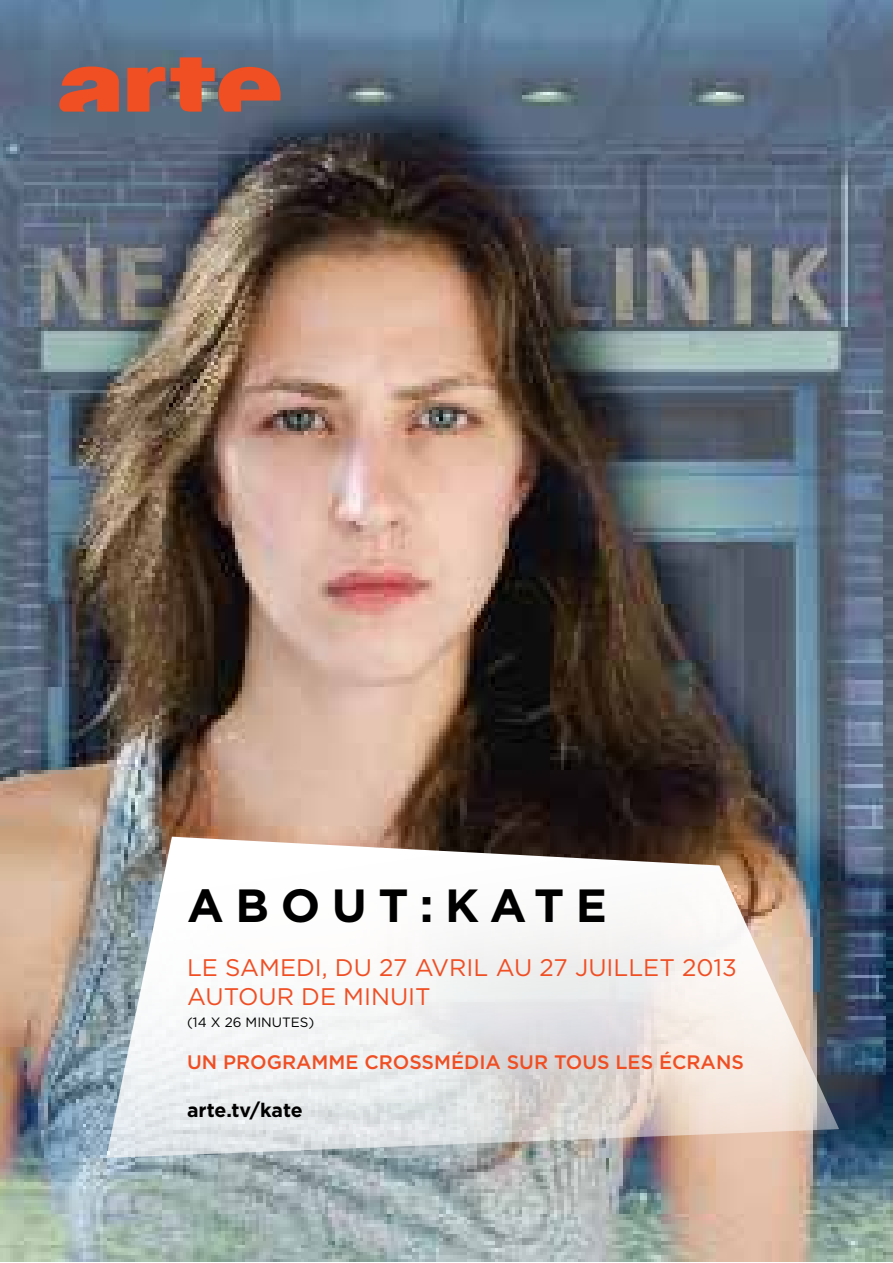
<style>
.page{position:relative;width:893px;height:1263px;background:#fff}
.page>*{position:absolute;margin:0;border:0;box-sizing:border-box;transform-origin:0 0}
.t1{font:700 46.5px "Gotham";letter-spacing:.25em;color:#000}
.t2{font:24px/28.5px "Gotham";color:#f04e23}
.t3{font:500 19.5px "Gotham";color:#f04e23}
.t4{font:700 19.5px "Gotham";letter-spacing:-.005em;color:#000}
.t5{font:13.5px "Gotham";color:#000}
</style>
<div class="page">
<img style="left:0;top:0;width:892px;height:1261px">
<img style="left:106px;top:837px;width:733px;height:321px">
<svg style="left:59px;top:57px;width:227px;height:55px;background:#a95d4f"></svg>
<h1 class="t1" style="left:187px;top:875px;width:421px">ABOUT:KATE</h1>
<p class="t2" style="left:187px;top:953px;width:551px">LE SAMEDI, DU 27 AVRIL AU 27 JUILLET 2013<br>AUTOUR DE MINUIT</p>
<p class="t5" style="left:187px;top:1014px;width:129px">(14 X 26 MINUTES)</p>
<p class="t3" style="left:187px;top:1049px;width:558px">UN PROGRAMME CROSSMÉDIA SU R TOUS LES ÉCRANS</p>
<p class="t4" style="left:187px;top:1097px;width:117px">arte.tv/kate</p>
</div>
